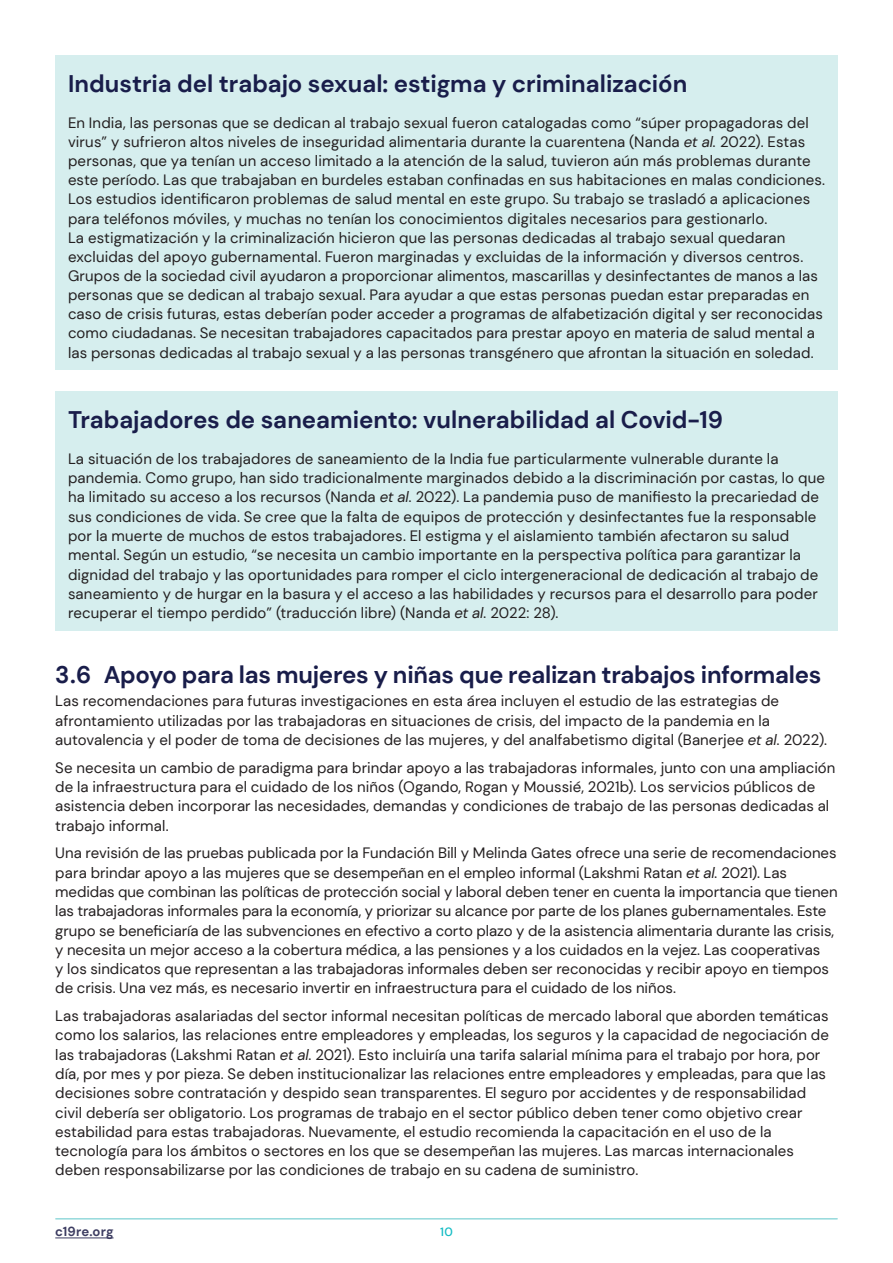
<style>
.page{position:relative;width:893px;height:1263px;background:#fff}
.page>*{position:absolute;margin:0;border:0;box-sizing:border-box;transform-origin:0 0}
.t1{font:700 24px "DM Sans";letter-spacing:-.005em;color:#191d4a}
.t2{font:15px/19.2px "DM Sans";letter-spacing:.005em;color:#231f20}
.t3{font:700 13.2px "DM Sans";letter-spacing:.015em;color:#3c3c61}
.t4{font:500 12px "DM Sans";color:#14bcc4}
.s1{font-style:italic}
</style>
<div class="page">
<hr style="left:55px;top:1238px;width:59px;height:1px;background:#3c3c61">
<hr style="left:56px;top:1218px;width:781px;height:1px;background:#5ec6ca">
<div style="left:55px;top:391px;width:783px;height:240px;background:#d6eeee"></div>
<div style="left:55px;top:55px;width:783px;height:315px;background:#d6eeee"></div>
<h1 class="t1" style="left:68px;top:68px;width:621px">Industria del trabajo sexual: estigma y criminalización</h1>
<p class="t2" style="left:68px;top:113px;width:758px">En India, las personas que se dedican al trabajo sexual fueron catalogadas como “súper propagadoras del virus” y sufrieron altos niveles de inseguridad alimentaria durante la cuarentena (Nanda <span class="s1">et al.</span> 2022). Estas personas, que ya tenían un acceso limitado a la atención de la salud, tuvieron aún más problemas durante este período. Las que trabajaban en burdeles estaban confinadas en sus habitaciones en malas condiciones.<br>Los estudios identificaron problemas de salud mental en este grupo. Su trabajo se trasladó a aplicaciones para teléfonos móviles, y muchas no tenían los conocimientos digitales necesarios para gestionarlo.<br>La estigmatización y la criminalización hicieron que las personas dedicadas al trabajo sexual quedaran excluidas del apoyo gubernamental. Fueron marginadas y excluidas de la información y diversos centros.<br>Grupos de la sociedad civil ayudaron a proporcionar alimentos, mascarillas y desinfectantes de manos a las personas que se dedican al trabajo sexual. Para ayudar a que estas personas puedan estar preparadas en caso de crisis futuras, estas deberían poder acceder a programas de alfabetización digital y ser reconocidas como ciudadanas. Se necesitan trabajadores capacitados para prestar apoyo en materia de salud mental a las personas dedicadas al trabajo sexual y a las personas transgénero que afrontan la situación en soledad.</p>
<h1 class="t1" style="left:68px;top:404px;width:656px">Trabajadores de saneamiento: vulnerabilidad al Covid-19</h1>
<p class="t2" style="left:68px;top:449px;width:758px">La situación de los trabajadores de saneamiento de la India fue particularmente vulnerable durante la pandemia. Como grupo, han sido tradicionalmente marginados debido a la discriminación por castas, lo que ha limitado su acceso a los recursos (Nanda <span class="s1">et al.</span> 2022). La pandemia puso de manifiesto la precariedad de sus condiciones de vida. Se cree que la falta de equipos de protección y desinfectantes fue la responsable por la muerte de muchos de estos trabajadores. El estigma y el aislamiento también afectaron su salud mental. Según un estudio, “se necesita un cambio importante en la perspectiva política para garantizar la dignidad del trabajo y las oportunidades para romper el ciclo intergeneracional de dedicación al trabajo de saneamiento y de hurgar en la basura y el acceso a las habilidades y recursos para el desarrollo para poder recuperar el tiempo perdido” (traducción libre) (Nanda <span class="s1">et al.</span> 2022: 28).</p>
<h1 class="t1" style="left:55px;top:659px;width:768px">3.6 Apoyo para las mujeres y niñas que realizan trabajos informales</h1>
<p class="t2" style="left:55px;top:691px;width:773px">Las recomendaciones para futuras investigaciones en esta área incluyen el estudio de las estrategias de afrontamiento utilizadas por las trabajadoras en situaciones de crisis, del impacto de la pandemia en la autovalencia y el poder de toma de decisiones de las mujeres, y del analfabetismo digital (Banerjee <span class="s1">et al.</span> 2022).</p>
<p class="t2" style="left:55px;top:758px;width:782px">Se necesita un cambio de paradigma para brindar apoyo a las trabajadoras informales, junto con una ampliación de la infraestructura para el cuidado de los niños (Ogando, Rogan y Moussié, 2021b). Los servicios públicos de asistencia deben incorporar las necesidades, demandas y condiciones de trabajo de las personas dedicadas al trabajo informal.</p>
<p class="t2" style="left:55px;top:843px;width:784px">Una revisión de las pruebas publicada por la Fundación Bill y Melinda Gates ofrece una serie de recomendaciones para brindar apoyo a las mujeres que se desempeñan en el empleo informal (Lakshmi Ratan <span class="s1">et al.</span> 2021). Las medidas que combinan las políticas de protección social y laboral deben tener en cuenta la importancia que tienen las trabajadoras informales para la economía, y priorizar su alcance por parte de los planes gubernamentales. Este grupo se beneficiaría de las subvenciones en efectivo a corto plazo y de la asistencia alimentaria durante las crisis, y necesita un mejor acceso a la cobertura médica, a las pensiones y a los cuidados en la vejez. Las cooperativas<br>y los sindicatos que representan a las trabajadoras informales deben ser reconocidas y recibir apoyo en tiempos de crisis. Una vez más, es necesario invertir en infraestructura para el cuidado de los niños.</p>
<p class="t2" style="left:55px;top:1006px;width:775px">Las trabajadoras asalariadas del sector informal necesitan políticas de mercado laboral que aborden temáticas como los salarios, las relaciones entre empleadores y empleadas, los seguros y la capacidad de negociación de las trabajadoras (Lakshmi Ratan <span class="s1">et al</span>. 2021). Esto incluiría una tarifa salarial mínima para el trabajo por hora, por día, por mes y por pieza. Se deben institucionalizar las relaciones entre empleadores y empleadas, para que las decisiones sobre contratación y despido sean transparentes. El seguro por accidentes y de responsabilidad civil debería ser obligatorio. Los programas de trabajo en el sector público deben tener como objetivo crear estabilidad para estas trabajadoras. Nuevamente, el estudio recomienda la capacitación en el uso de la tecnología para los ámbitos o sectores en los que se desempeñan las mujeres. Las marcas internacionales deben responsabilizarse por las condiciones de trabajo en su cadena de suministro.</p>
<p class="t3" style="left:55px;top:1223px;width:60px">c19re.org</p>
<p class="t4" style="left:440px;top:1225px;width:14px">10</p>
</div>
